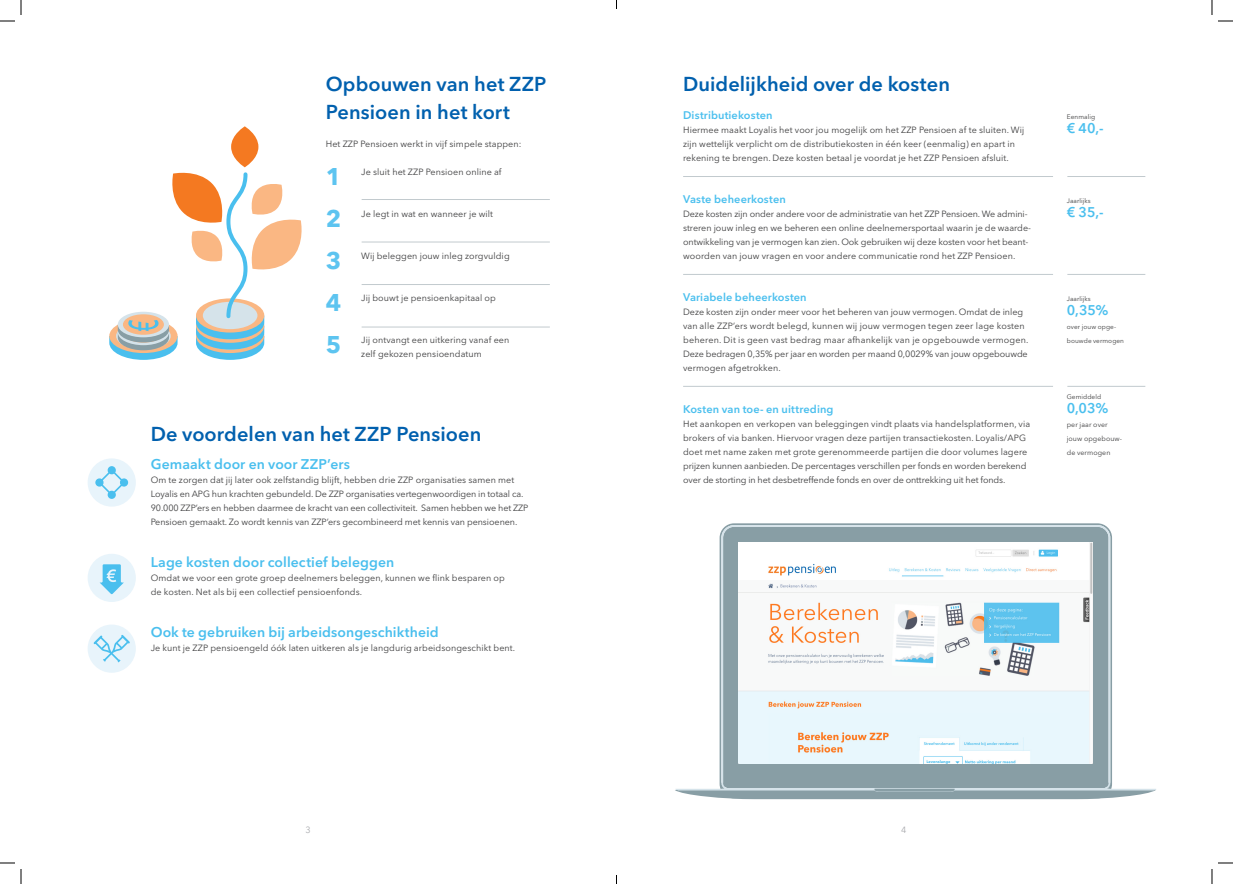
<style>
.page{position:relative;width:1233px;height:884px;background:#fff}
.page>*{position:absolute;margin:0;border:0;box-sizing:border-box;transform-origin:0 0}
.Brood{font:700 24px "Avenir Next LT Pro";color:#5dc4f0}
.Kop_3{font:600 20px "Avenir Next LT Pro";letter-spacing:.005em;color:#0160ae}
.Kop_4{font:600 14px "Avenir Next LT Pro";letter-spacing:.005em;color:#4abfee}
.Kop_5{font:600 11px "Avenir Next LT Pro";letter-spacing:.01em;color:#4abfee}
.Brood-2{font:9px/14px "Avenir Next LT Pro";letter-spacing:.01em;color:#3e3e3f}
.Brood-3{font:9px/14px "Avenir Next LT Pro";letter-spacing:-.01em;color:#3e3e3f}
.t1{font:9px "Avenir Next LT Pro";color:#a8a9ad}
.Body_small{font:7px/14px "Avenir Next LT Pro";letter-spacing:.01em;color:#3e3e3f}
.Brood_small{font:6.5px/14px "Avenir Next LT Pro";letter-spacing:.01em;color:#3e3e3f}
</style>
<div class="page">
<hr style="left:362px;top:199px;width:188px;height:1px;background:#c2cace">
<hr style="left:683px;top:176px;width:370px;height:1px;background:#c2cace">
<hr style="left:683px;top:274px;width:370px;height:1px;background:#c2cace">
<hr style="left:683px;top:386px;width:370px;height:1px;background:#c2cace">
<hr style="left:1067px;top:176px;width:78px;height:1px;background:#c2cace">
<hr style="left:1067px;top:274px;width:78px;height:1px;background:#c2cace">
<hr style="left:1067px;top:386px;width:78px;height:1px;background:#c2cace">
<hr style="left:362px;top:241px;width:188px;height:1px;background:#c2cace">
<hr style="left:362px;top:284px;width:188px;height:1px;background:#c2cace">
<hr style="left:362px;top:326px;width:188px;height:1px;background:#c2cace">
<svg style="left:721px;top:525px;width:389px;height:264px;background:#96aab1"></svg>
<svg style="left:675px;top:789px;width:481px;height:10px;background:#9baeb5"></svg>
<img style="left:739px;top:542px;width:353px;height:222px">
<svg style="left:231px;top:126px;width:27px;height:41px"></svg>
<svg style="left:109px;top:172px;width:193px;height:188px"></svg>
<div style="left:88px;top:554px;width:48px;height:48px;background:#e8f4fb;border-radius:50%"></div>
<svg style="left:100px;top:564px;width:24px;height:30px"></svg>
<div style="left:88px;top:458px;width:48px;height:49px;background:#e8f4fb;border-radius:50%"></div>
<svg style="left:95px;top:466px;width:33px;height:33px"></svg>
<div style="left:88px;top:624px;width:48px;height:49px;background:#e8f4fb;border-radius:50%"></div>
<svg style="left:93px;top:635px;width:37px;height:27px"></svg>
<svg style="left:1218px;top:20px;width:15px;height:2px"></svg>
<svg style="left:1218px;top:862px;width:15px;height:2px"></svg>
<svg style="left:0;top:0;width:22px;height:22px"></svg>
<svg style="left:0;top:862px;width:22px;height:22px"></svg>
<svg style="left:1211px;top:0;width:1px;height:15px"></svg>
<svg style="left:1211px;top:869px;width:1px;height:15px"></svg>
<p class="Kop_3" style="left:326px;top:72px;width:222px">Opbouwen van het ZZP</p>
<p class="Kop_3" style="left:326px;top:100px;width:185px">Pensioen in het kort</p>
<p class="Brood-2" style="left:326px;top:137px;width:197px">Het ZZP Pensioen werkt in vijf simpele stappen:</p>
<p class="Brood" style="left:326px;top:162px;width:17px">1</p>
<p class="Brood-2" style="left:361px;top:165px;width:142px">Je sluit het ZZP Pensioen online af</p>
<p class="Brood" style="left:326px;top:204px;width:17px">2</p>
<p class="Brood-2" style="left:361px;top:207px;width:133px">Je legt in wat en wanneer je wilt</p>
<p class="Brood" style="left:326px;top:246px;width:17px">3</p>
<p class="Brood-2" style="left:361px;top:249px;width:150px">Wij beleggen jouw inleg zorgvuldig</p>
<p class="Brood" style="left:326px;top:288px;width:17px">4</p>
<p class="Brood-2" style="left:361px;top:291px;width:136px">Jij bouwt je pensioenkapitaal op</p>
<p class="Brood" style="left:326px;top:330px;width:17px">5</p>
<p class="Brood-2" style="left:361px;top:333px;width:150px">Jij ontvangt een uitkering vanaf een</p>
<p class="Brood-2" style="left:361px;top:347px;width:122px">zelf gekozen pensioendatum</p>
<p class="Kop_3" style="left:151px;top:422px;width:332px">De voordelen van het ZZP Pensioen</p>
<p class="Kop_4" style="left:151px;top:456px;width:201px">Gemaakt door en voor ZZP’ers</p>
<p class="Brood-2" style="left:151px;top:473px;width:365px">Om te zorgen dat jij later ook zelfstandig blijft, hebben drie ZZP organisaties samen met</p>
<p class="Brood-3" style="left:151px;top:487px;width:379px">Loyalis en APG hun krachten gebundeld. De ZZP organisaties vertegenwoordigen in totaal ca.<br>90.000 ZZP’ers en hebben daarmee de kracht van een collectiviteit. Samen hebben we het ZZP<br>Pensioen gemaakt. Zo wordt kennis van ZZP’ers gecombineerd met kennis van pensioenen.</p>
<p class="Kop_4" style="left:151px;top:554px;width:245px">Lage kosten door collectief beleggen</p>
<p class="Brood-2" style="left:151px;top:571px;width:356px">Omdat we voor een grote groep deelnemers beleggen, kunnen we flink besparen op</p>
<p class="Brood-2" style="left:151px;top:585px;width:213px">de kosten. Net als bij een collectief pensioenfonds.</p>
<p class="Kop_4" style="left:151px;top:624px;width:290px">Ook te gebruiken bij arbeidsongeschiktheid</p>
<p class="Brood-2" style="left:151px;top:641px;width:366px">Je kunt je ZZP pensioengeld óók laten uitkeren als je langdurig arbeidsongeschikt bent.</p>
<p class="Kop_3" style="left:683px;top:72px;width:268px">Duidelijkheid over de kosten</p>
<p class="Kop_5" style="left:683px;top:108px;width:91px">Distributiekosten</p>
<p class="Brood-2" style="left:683px;top:123px;width:343px">Hiermee maakt Loyalis het voor jou mogelijk om het ZZP Pensioen af te sluiten. Wij zijn wettelijk verplicht om de distributiekosten in één keer (eenmalig) en apart in</p>
<p class="Brood-2" style="left:683px;top:151px;width:327px">rekening te brengen. Deze kosten betaal je voordat je het ZZP Pensioen afsluit.</p>
<p class="Kop_5" style="left:683px;top:192px;width:104px">Vaste beheerkosten</p>
<p class="Brood-3" style="left:683px;top:207px;width:346px">Deze kosten zijn onder andere voor de administratie van het ZZP Pensioen. We admini-</p>
<p class="Brood-3" style="left:683px;top:221px;width:349px">streren jouw inleg en we beheren een online deelnemersportaal waarin je de waarde&shy;ontwikkeling van je vermogen kan zien. Ook gebruiken wij deze kosten voor het beant-</p>
<p class="Brood-2" style="left:683px;top:249px;width:334px">woorden van jouw vragen en voor andere communicatie rond het ZZP Pensioen.</p>
<p class="Kop_5" style="left:683px;top:290px;width:125px">Variabele beheerkosten</p>
<p class="Brood-2" style="left:683px;top:305px;width:347px">Deze kosten zijn onder meer voor het beheren van jouw vermogen. Omdat de inleg van alle ZZP’ers wordt belegd, kunnen wij jouw vermogen tegen zeer lage kosten beheren. Dit is geen vast bedrag maar afhankelijk van je opgebouwde vermogen.<br>Deze bedragen 0,35% per jaar en worden per maand 0,0029% van jouw opgebouwde vermogen afgetrokken.</p>
<p class="Kop_5" style="left:683px;top:402px;width:152px">Kosten van toe- en uittreding</p>
<p class="Brood-2" style="left:683px;top:417px;width:348px">Het aankopen en verkopen van beleggingen vindt plaats via handelsplatformen, via brokers of via banken. Hiervoor vragen deze partijen transactiekosten. Loyalis/APG doet met name zaken met grote gerenommeerde partijen die door volumes lagere prijzen kunnen aanbieden. De percentages verschillen per fonds en worden berekend over de storting in het desbetreffende fonds en over de onttrekking uit het fonds.</p>
<p class="Brood_small" style="left:1066px;top:110px;width:30px">Eenmalig</p>
<p class="Kop_4" style="left:1066px;top:120px;width:38px">€ 40,-</p>
<p class="Brood_small" style="left:1066px;top:194px;width:25px">Jaarlijks</p>
<p class="Kop_4" style="left:1066px;top:204px;width:38px">€ 35,-</p>
<p class="Brood_small" style="left:1066px;top:292px;width:25px">Jaarlijks</p>
<p class="Kop_4" style="left:1066px;top:302px;width:43px">0,35%</p>
<p class="Brood_small" style="left:1066px;top:320px;width:59px">over jouw opge&shy;bouwde vermogen</p>
<p class="Brood_small" style="left:1066px;top:390px;width:36px">Gemiddeld</p>
<p class="Kop_4" style="left:1066px;top:400px;width:43px">0,03%</p>
<p class="Body_small" style="left:1066px;top:418px;width:57px">per jaar over jouw opgebouw&shy;de vermogen</p>
<p class="t1" style="left:305px;top:824px;width:7px">3</p>
<p class="t1" style="left:901px;top:824px;width:7px">4</p>
</div>
